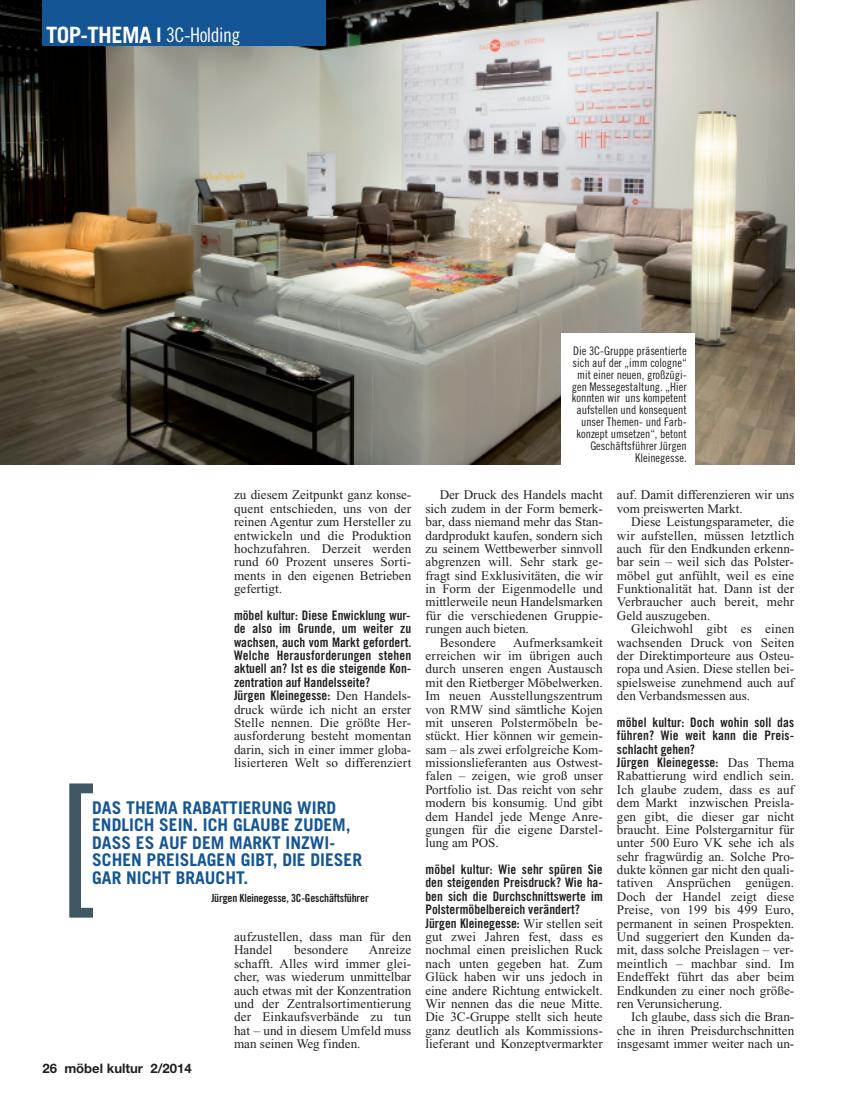
<style>
.page{position:relative;width:851px;height:1099px;background:#fff}
.page>*{position:absolute;margin:0;border:0;box-sizing:border-box;transform-origin:0 0}
.t1{font:20px "Trade Gothic LT Cond Eighteen";letter-spacing:-.025em;color:#fff}
.t2{font:700 17.5px/17.5px "Trade Gothic LT";color:#145596}
.t3{font:13.12px/13.4px "Times New Roman";color:#231f20;text-align:justify}
.t4{font:13.12px/13.4px "Trade Gothic LT Bold Cond Twenty";color:#231f20}
.t5{font:700 13.12px "Helvetica Neue LT";color:#231f20}
.t6{font:11.88px/11.9px "Trade Gothic LT Cond Eighteen";color:#231f20;text-align:right}
.t7{font:11.25px "Trade Gothic LT Bold Cond Twenty";letter-spacing:-.015em;color:#231f20}
.s1{font-family:"Trade Gothic LT";font-weight:700;font-size:22.5px}
.s2{font-family:"Trade Gothic LT";font-weight:700}
.s3{font-family:"Times New Roman"}
</style>
<div class="page">
<img style="left:0;top:0;width:794px;height:464px">
<div style="left:43px;top:0;width:283px;height:46px;background:#145596"></div>
<svg style="left:69px;top:783px;width:24px;height:134px"></svg>
<div style="left:561px;top:333px;width:133px;height:138px;background:#fff"></div>
<h1 class="t1" style="left:46px;top:28px;width:196px"><span class="s1">TOP-THEMA</span> <span class="s2">I</span> 3C-Holding</h1>
<p class="t3" style="left:234px;top:489px;width:179px">zu diesem Zeitpunkt ganz konse&shy;quent entschieden, uns von der reinen Agentur zum Hersteller zu entwickeln und die Produktion hochzufahren. Derzeit werden rund 60 Prozent unseres Sorti&shy;ments in den eigenen Betrieben gefertigt.</p>
<p class="t4" style="left:234px;top:609px;width:179px">möbel kultur: Diese Enwicklung wur&shy;de also im Grunde, um weiter zu wachsen, auch vom Markt gefordert.<br>Welche Herausforderungen stehen aktuell an? Ist es die steigende Kon&shy;zentration auf Handelsseite?<br>Jürgen Kleinegesse: <span class="s3">Den Handels-</span></p>
<p class="t3" style="left:234px;top:703px;width:179px">druck würde ich nicht an erster Stelle nennen. Die größte Her&shy;ausforderung besteht momentan darin, sich in einer immer globa&shy;lisierteren Welt so differenziert</p>
<h2 class="t2" style="left:92px;top:800px;width:271px">DAS THEMA RABATTIERUNG WIRD<br>ENDLICH SEIN. ICH GLAUBE ZUDEM,<br>DASS ES AUF DEM MARKT INZWI-<br>SCHEN PREISLAGEN GIBT, DIE DIESER<br>GAR NICHT BRAUCHT.</h2>
<p class="t7" style="left:211px;top:893px;width:159px">Jürgen Kleinegesse, 3C-Geschäftsführer</p>
<p class="t5" style="left:43px;top:1063px;width:151px">26 möbel kultur 2/2014</p>
<p class="t3" style="left:234px;top:931px;width:179px">aufzustellen, dass man für den<br>Handel</p>
<p class="t3" style="left:234px;top:944px;width:179px;text-indent:135px">Anreize schafft. Alles wird immer glei&shy;cher, was wiederum unmittelbar auch etwas mit der Konzentration und der Zentralsortimentierung der Einkaufsverbände zu tun hat – und in diesem Umfeld muss man seinen Weg finden.</p>
<p class="t3" style="left:294px;top:944px;width:56px">besondere</p>
<p class="t6" style="left:571px;top:346px;width:116px">Die 3C-Gruppe präsentierte sich auf der „imm cologne“ mit einer neuen, großzügi&shy;gen Messegestaltung. „Hier konnten wir uns kompetent aufstellen und konsequent unser Themen- und Farb&shy;konzept umsetzen“, betont<br>Geschäftsführer Jürgen<br>Kleinegesse.</p>
<p class="t3" style="left:617px;top:489px;width:179px">auf. Damit differenzieren wir uns vom preiswerten Markt.</p>
<p class="t3" style="left:617px;top:516px;width:179px;text-indent:14px">Diese Leistungsparameter, die wir aufstellen, müssen letztlich auch für den Endkunden erkenn&shy;bar sein – weil sich das Polster&shy;möbel gut anfühlt, weil es eine Funktionalität hat. Dann ist der Verbraucher auch bereit, mehr Geld auszugeben.</p>
<p class="t3" style="left:617px;top:623px;width:179px;text-indent:14px">Gleichwohl gibt es einen wachsenden Druck von Seiten der Direktimporteure aus Osteu&shy;ropa und Asien. Diese stellen bei&shy;spielsweise zunehmend auch auf den Verbandsmessen aus.</p>
<p class="t4" style="left:617px;top:716px;width:179px">möbel kultur: Doch wohin soll das führen? Wie weit kann die Preis&shy;schlacht gehen?<br>Jürgen Kleinegesse: <span class="s3">Das Thema</span></p>
<p class="t3" style="left:617px;top:770px;width:179px">Rabattierung wird endlich sein.<br>Ich glaube zudem, dass es auf dem Markt inzwischen Preisla&shy;gen gibt, die dieser gar nicht braucht. Eine Polstergarnitur für unter 500 Euro VK sehe ich als sehr fragwürdig an. Solche Pro&shy;dukte können gar nicht den quali&shy;tativen Ansprüchen genügen.<br>Doch der Handel zeigt diese Preise, von 199 bis 499 Euro, permanent in seinen Prospekten.<br>Und suggeriert den Kunden da&shy;mit, dass solche Preislagen – ver&shy;meintlich – machbar sind. Im Endeffekt führt das aber beim Endkunden zu einer noch größe&shy;ren Verunsicherung.</p>
<p class="t3" style="left:617px;top:1011px;width:179px;text-indent:14px">Ich glaube, dass sich die Bran&shy;che in ihren Preisdurchschnitten insgesamt immer weiter nach un-</p>
<p class="t3" style="left:439px;top:489px;width:165px">Der Druck des Handels macht</p>
<p class="t3" style="left:425px;top:503px;width:179px">sich zudem in der Form bemerk-</p>
<p class="t3" style="left:425px;top:516px;width:179px">bar, dass niemand mehr das Stan-</p>
<p class="t3" style="left:425px;top:529px;width:179px">dardprodukt kaufen, sondern sich</p>
<p class="t3" style="left:425px;top:543px;width:179px">zu seinem Wettbewerber sinnvoll</p>
<p class="t3" style="left:425px;top:556px;width:179px">abgrenzen will. Sehr stark ge-</p>
<p class="t3" style="left:425px;top:570px;width:179px">fragt sind Exklusivitäten, die wir</p>
<p class="t3" style="left:425px;top:583px;width:179px">in Form der Eigenmodelle und</p>
<p class="t3" style="left:425px;top:596px;width:179px">mittlerweile neun Handelsmarken</p>
<p class="t3" style="left:425px;top:610px;width:179px">für die verschiedenen Gruppie-</p>
<p class="t3" style="left:425px;top:623px;width:105px">rungen auch bieten.</p>
<p class="t3" style="left:439px;top:636px;width:58px">Besondere</p>
<p class="t3" style="left:425px;top:636px;width:179px;text-indent:87px">Aufmerksamkeit erreichen wir im übrigen auch durch unseren engen Austausch mit den Rietberger Möbelwerken.<br>Im neuen Ausstellungszentrum von RMW sind sämtliche Kojen mit unseren Polstermöbeln be&shy;stückt. Hier können wir gemein&shy;sam – als zwei erfolgreiche Kom&shy;missionslieferanten aus Ostwest&shy;falen – zeigen, wie groß unser Portfolio ist. Das reicht von sehr modern bis konsumig. Und gibt dem Handel jede Menge Anre&shy;gungen für die eigene Darstel&shy;lung am POS.</p>
<p class="t4" style="left:425px;top:863px;width:179px">möbel kultur: Wie sehr spüren Sie den steigenden Preisdruck? Wie ha&shy;ben sich die Durchschnittswerte im Polstermöbelbereich verändert?<br>Jürgen Kleinegesse: <span class="s3">Wir stellen seit</span></p>
<p class="t3" style="left:425px;top:931px;width:179px">gut zwei Jahren fest, dass es nochmal einen preislichen Ruck nach unten gegeben hat. Zum Glück haben wir uns jedoch in eine andere Richtung entwickelt.<br>Wir nennen das die neue Mitte.<br>Die 3C-Gruppe stellt sich heute ganz deutlich als Kommissions&shy;lieferant und Konzeptvermarkter</p>
</div>
